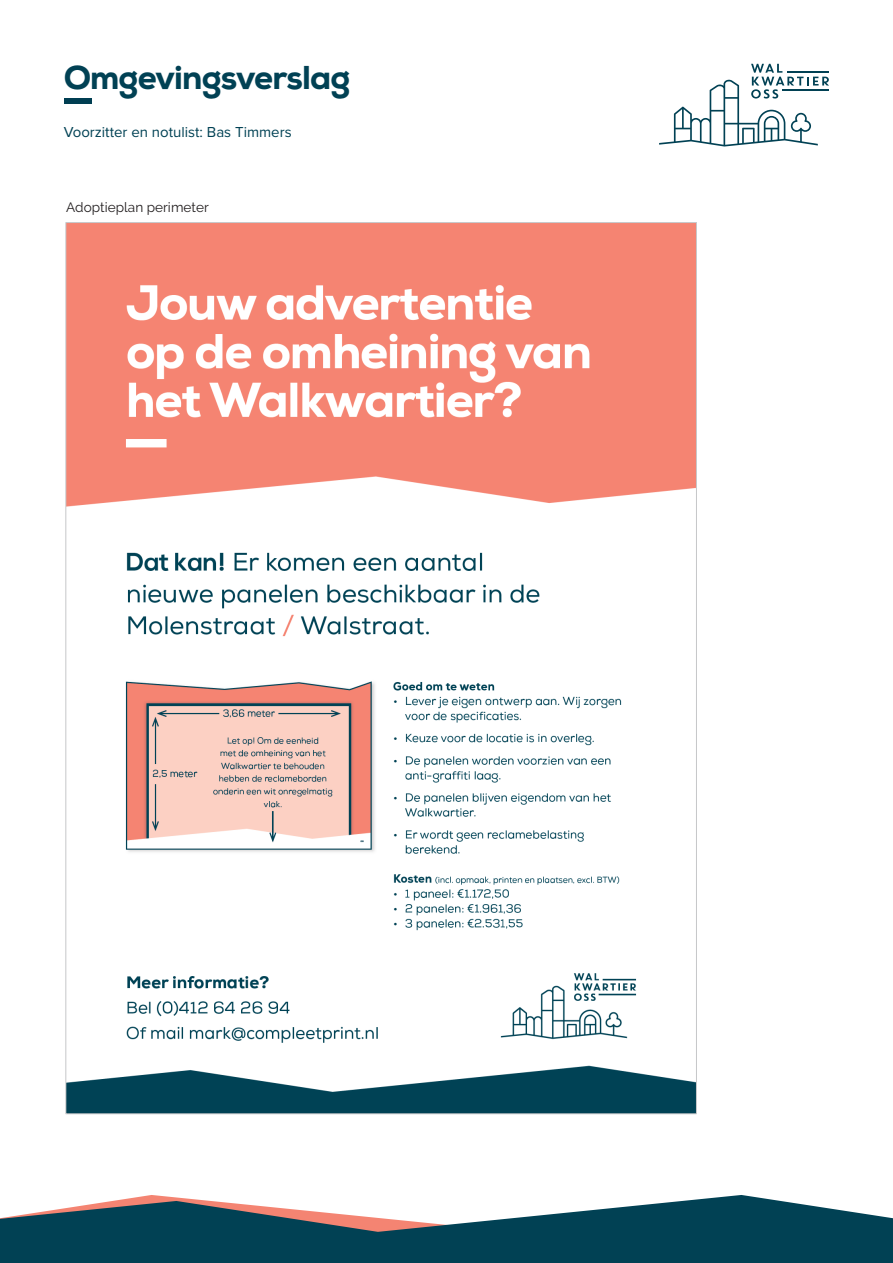
<style>
.page{position:relative;width:893px;height:1263px;background:#fff}
.page>*{position:absolute;margin:0;border:0;box-sizing:border-box;transform-origin:0 0}
.t1{font:800 33px "Nexa";letter-spacing:-.025em;color:#014154}
.t2{font:15px "Proxima Nova";color:#014154}
.t3{font:13.65px "Raleway";color:#231f20}
</style>
<div class="page">
<svg style="left:0;top:1195px;width:893px;height:68px;fill:#014154"></svg>
<svg style="left:659px;top:64px;width:170px;height:83px"></svg>
<div style="left:64px;top:99px;width:27px;height:5px;background:#003e52"></div>
<img style="left:67px;top:224px;width:628px;height:888px">
<h1 class="t1" style="left:64px;top:56px;width:288px">Omgevingsverslag</h1>
<p class="t2" style="left:64px;top:121px;width:229px">Voorzitter en notulist: Bas Timmers</p>
<p class="t3" style="left:66px;top:200px;width:144px">Adoptieplan perimeter</p>
</div>
